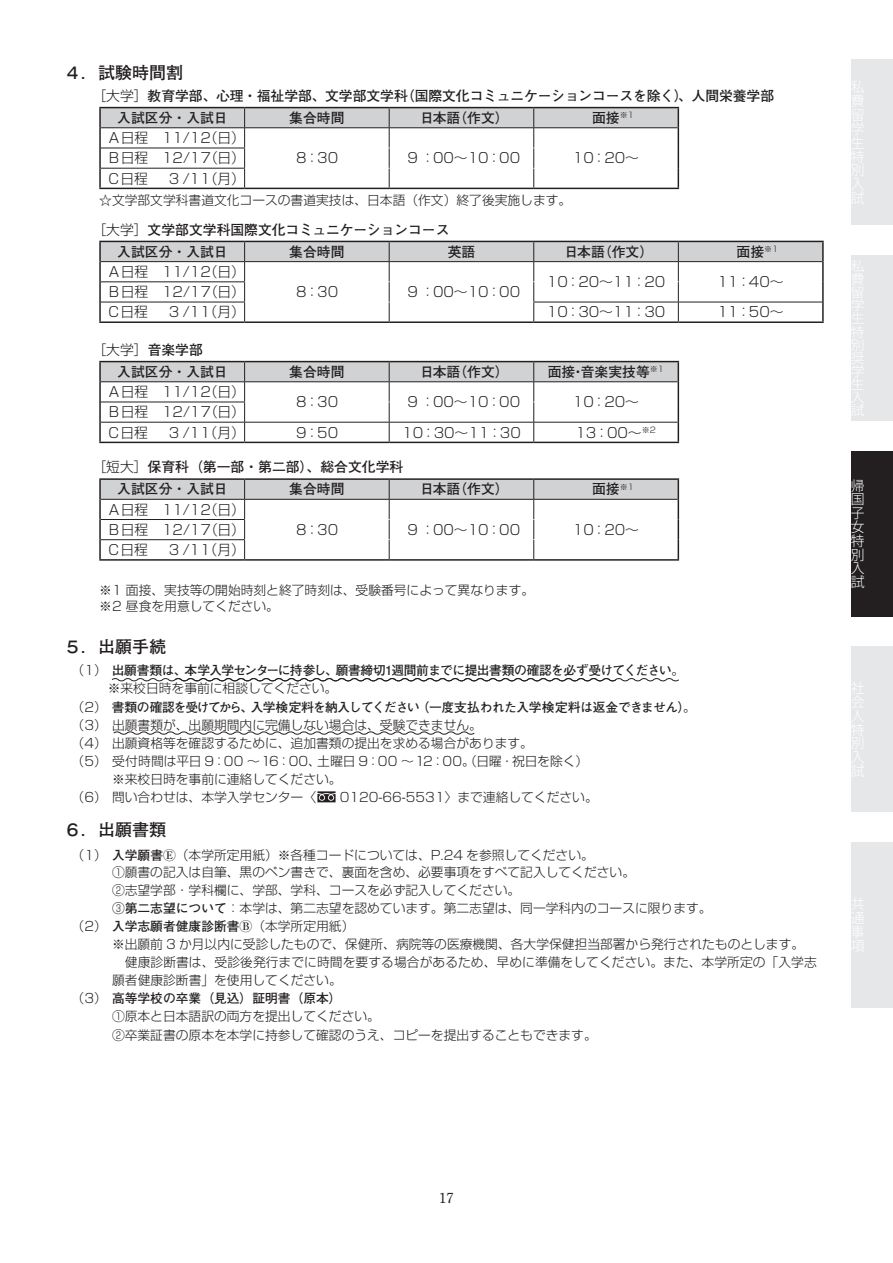
<style>
.page{position:relative;width:893px;height:1263px;background:#fff}
.page>*{position:absolute;margin:0;border:0;box-sizing:border-box;transform-origin:0 0}
.t1{font:700 16.95px "Futo Go B101 Pro";color:#231f20}
.t2{font:300 13.8px/20.2px "Shin Go Pro";color:#231f20}
.t3{font:700 13.8px/22px "Futo Go B101 Pro";color:#231f20}
.t4{font:300 13.8px "Koz Go Pro";color:#fff}
.t5{font:700 13.8px "Futo Min A101 Pro";color:#231f20}
.t6{font:300 12.75px/18.1px "Shin Go Pro";color:#231f20}
.t7{font:700 12.75px "Futo Go B101 Pro";letter-spacing:-.035em;color:#231f20}
.t8{font:700 12.75px "Futo Go B101 Pro";color:#231f20}
.s1{font-family:"Shin Go Pro";font-weight:300}
.s2{font-family:"Futo Go B101 Pro";font-weight:700}
.s3{font-family:"Ryumin Pro";font-weight:700}
</style>
<div class="page">
<div style="left:851px;top:60px;width:42px;height:165px;background:#e6e7e9"></div>
<div style="left:851px;top:255px;width:42px;height:166px;background:#e6e7e9"></div>
<div style="left:851px;top:451px;width:42px;height:166px;background:#231f20"></div>
<div style="left:851px;top:646px;width:42px;height:166px;background:#e6e7e9"></div>
<div style="left:851px;top:842px;width:42px;height:166px;background:#e6e7e9"></div>
<hr style="left:99px;top:107px;width:146px;height:1px;background:#231f20">
<hr style="left:99px;top:108px;width:2px;height:20px;background:#231f20">
<hr style="left:245px;top:107px;width:144px;height:1px;background:#231f20">
<hr style="left:389px;top:107px;width:145px;height:1px;background:#231f20">
<hr style="left:534px;top:107px;width:145px;height:1px;background:#231f20">
<hr style="left:99px;top:128px;width:2px;height:20px;background:#231f20">
<hr style="left:99px;top:148px;width:2px;height:20px;background:#231f20">
<hr style="left:99px;top:168px;width:2px;height:20px;background:#231f20">
<svg style="left:100px;top:108px;width:579px;height:80px"></svg>
<hr style="left:99px;top:188px;width:146px;height:1px;background:#231f20">
<hr style="left:245px;top:188px;width:144px;height:1px;background:#231f20">
<hr style="left:389px;top:188px;width:145px;height:1px;background:#231f20">
<hr style="left:534px;top:188px;width:145px;height:1px;background:#231f20">
<svg style="left:99px;top:241px;width:725px;height:80px"></svg>
<hr style="left:99px;top:321px;width:146px;height:2px;background:#231f20">
<hr style="left:245px;top:321px;width:144px;height:2px;background:#231f20">
<hr style="left:389px;top:321px;width:145px;height:2px;background:#231f20">
<hr style="left:534px;top:321px;width:144px;height:2px;background:#231f20">
<hr style="left:678px;top:321px;width:146px;height:2px;background:#231f20">
<hr style="left:99px;top:361px;width:146px;height:1px;background:#231f20">
<hr style="left:99px;top:362px;width:2px;height:20px;background:#231f20">
<hr style="left:245px;top:361px;width:144px;height:1px;background:#231f20">
<hr style="left:389px;top:361px;width:145px;height:1px;background:#231f20">
<hr style="left:534px;top:361px;width:145px;height:1px;background:#231f20">
<hr style="left:99px;top:382px;width:2px;height:20px;background:#231f20">
<hr style="left:99px;top:402px;width:2px;height:20px;background:#231f20">
<hr style="left:99px;top:422px;width:2px;height:20px;background:#231f20">
<svg style="left:100px;top:362px;width:579px;height:80px"></svg>
<hr style="left:99px;top:442px;width:146px;height:1px;background:#231f20">
<hr style="left:245px;top:442px;width:144px;height:1px;background:#231f20">
<hr style="left:389px;top:442px;width:145px;height:1px;background:#231f20">
<hr style="left:534px;top:442px;width:145px;height:1px;background:#231f20">
<hr style="left:99px;top:478px;width:146px;height:2px;background:#231f20">
<hr style="left:245px;top:478px;width:144px;height:2px;background:#231f20">
<hr style="left:389px;top:478px;width:145px;height:2px;background:#231f20">
<hr style="left:534px;top:478px;width:145px;height:2px;background:#231f20">
<svg style="left:99px;top:479px;width:580px;height:80px"></svg>
<hr style="left:99px;top:559px;width:146px;height:2px;background:#231f20">
<hr style="left:245px;top:559px;width:144px;height:2px;background:#231f20">
<hr style="left:389px;top:559px;width:145px;height:2px;background:#231f20">
<hr style="left:534px;top:559px;width:145px;height:2px;background:#231f20">
<svg style="left:317px;top:791px;width:19px;height:11px"></svg>
<svg style="left:113px;top:731px;width:362px;height:4px"></svg>
<svg style="left:111px;top:678px;width:568px;height:4px"></svg>
<h1 class="t1" style="left:64px;top:59px;width:121px">４．試験時間割</h1>
<p class="t3" style="left:117px;top:83px;width:658px;text-indent:-25px"><span class="s1">［大学］</span>教育学部、心理・福祉学部、文学部文学科（国際文化コミュニケーションコースを除く）、人間栄養学部入試区分・入試日</p>
<p class="t3" style="left:289px;top:105px;width:57px">集合時間</p>
<p class="t3" style="left:420px;top:105px;width:91px">日本語（作文）</p>
<p class="t3" style="left:592px;top:105px;width:43px">面接<sup>※1</sup></p>
<p class="t2" style="left:109px;top:126px;width:138px">A日程　11/12（日）<br>B日程　12/17（日）</p>
<p class="t2" style="left:296px;top:146px;width:43px">8：30</p>
<p class="t2" style="left:407px;top:146px;width:114px">9 ：00～10：00</p>
<p class="t2" style="left:573px;top:146px;width:68px">10：20～</p>
<p class="t2" style="left:109px;top:166px;width:41px">C日程</p>
<p class="t2" style="left:169px;top:166px;width:78px">3 /11（月）</p>
<p class="t6" style="left:99px;top:189px;width:473px">☆文学部文学科書道文化コースの書道実技は、日本語（作文）終了後実施します。</p>
<p class="t3" style="left:117px;top:217px;width:334px;text-indent:-25px"><span class="s1">［大学］</span>文学部文学科国際文化コミュニケーションコース入試区分・入試日</p>
<p class="t3" style="left:289px;top:239px;width:57px">集合時間</p>
<p class="t3" style="left:448px;top:239px;width:29px">英語</p>
<p class="t3" style="left:565px;top:239px;width:91px">日本語（作文）</p>
<p class="t3" style="left:737px;top:239px;width:43px">面接<sup>※1</sup></p>
<p class="t2" style="left:109px;top:260px;width:138px">A日程　11/12（日）<br>B日程　12/17（日）</p>
<p class="t2" style="left:296px;top:280px;width:43px">8：30</p>
<p class="t2" style="left:407px;top:280px;width:114px">9 ：00～10：00</p>
<p class="t2" style="left:547px;top:270px;width:120px">10：20～11：20</p>
<p class="t2" style="left:717px;top:270px;width:68px">11：40～</p>
<p class="t2" style="left:109px;top:300px;width:41px">C日程</p>
<p class="t2" style="left:169px;top:300px;width:78px">3 /11（月）</p>
<p class="t2" style="left:547px;top:300px;width:120px">10：30～11：30</p>
<p class="t2" style="left:717px;top:300px;width:68px">11：50～</p>
<p class="t2" style="left:92px;top:338px;width:112px">［大学］<span class="s2">音楽学部</span></p>
<p class="t3" style="left:117px;top:359px;width:112px">入試区分・入試日</p>
<p class="t3" style="left:289px;top:359px;width:57px">集合時間</p>
<p class="t3" style="left:420px;top:359px;width:91px">日本語（作文）</p>
<p class="t3" style="left:548px;top:359px;width:118px">面接・音楽実技等<sup>※1</sup></p>
<p class="t2" style="left:109px;top:380px;width:138px">A日程　11/12（日）<br>B日程　12/17（日）</p>
<p class="t2" style="left:296px;top:390px;width:43px">8：30</p>
<p class="t2" style="left:407px;top:390px;width:114px">9 ：00～10：00</p>
<p class="t2" style="left:573px;top:390px;width:68px">10：20～</p>
<p class="t2" style="left:109px;top:420px;width:41px">C日程</p>
<p class="t2" style="left:169px;top:420px;width:78px">3 /11（月）</p>
<p class="t2" style="left:296px;top:420px;width:43px">9：50</p>
<p class="t2" style="left:402px;top:420px;width:120px">10：30～11：30</p>
<p class="t2" style="left:575px;top:420px;width:82px">13：00～<sup>※2</sup></p>
<p class="t3" style="left:117px;top:454px;width:288px;text-indent:-25px"><span class="s1">［短大］</span>保育科（第一部・第二部）、総合文化学科入試区分・入試日</p>
<p class="t3" style="left:289px;top:476px;width:57px">集合時間</p>
<p class="t3" style="left:420px;top:476px;width:91px">日本語（作文）</p>
<p class="t3" style="left:592px;top:476px;width:43px">面接<sup>※1</sup></p>
<p class="t2" style="left:109px;top:498px;width:138px">A日程　11/12（日）<br>B日程　12/17（日）</p>
<p class="t2" style="left:296px;top:518px;width:43px">8：30</p>
<p class="t2" style="left:407px;top:518px;width:114px">9 ：00～10：00</p>
<p class="t2" style="left:573px;top:518px;width:68px">10：20～</p>
<p class="t2" style="left:109px;top:538px;width:41px">C日程</p>
<p class="t2" style="left:169px;top:538px;width:78px">3 /11（月）</p>
<p class="t6" style="left:99px;top:581px;width:436px;line-height:15.3px">※1 面接、実技等の開始時刻と終了時刻は、受験番号によって異なります。※2 昼食を用意してください。</p>
<h1 class="t1" style="left:64px;top:633px;width:104px">５．出願手続</h1>
<p class="t7" style="left:72px;top:660px;width:614px"><span class="s1">（1）</span>出願書類は、本学入学センターに持参し、願書締切1週間前までに提出書類の確認を必ず受けてください。</p>
<p class="t6" style="left:78px;top:678px;width:261px">　　 ※来校日時を事前に相談してください。</p>
<p class="t7" style="left:72px;top:696px;width:626px"><span class="s1">（2）</span>書類の確認を受けてから、入学検定料を納入してください（一度支払われた入学検定料は返金できません）。</p>
<p class="t6" style="left:72px;top:714px;width:412px">（3）出願書類が、出願期間内に完備しない場合は、受験できません。</p>
<p class="t6" style="left:72px;top:732px;width:463px">（4）出願資格等を確認するために、追加書類の提出を求める場合があります。</p>
<p class="t6" style="left:72px;top:750px;width:518px">（5）受付時間は平日 9：00 ～16：00、土曜日 9：00 ～12：00。（日曜・祝日を除く）</p>
<p class="t6" style="left:112px;top:768px;width:231px">※来校日時を事前に連絡してください。</p>
<p class="t6" style="left:72px;top:786px;width:246px">（6）問い合わせは、本学入学センター〈</p>
<p class="t6" style="left:340px;top:786px;width:259px">0120-66-5531〉まで連絡してください。</p>
<h1 class="t1" style="left:64px;top:816px;width:104px">６．出願書類</h1>
<p class="t6" style="left:72px;top:844px;width:524px">（1）<span class="s2">入学願書</span><span class="s3">Ⓔ</span>（本学所定用紙）※各種コードについては、P.24 を参照してください。</p>
<p class="t6" style="left:112px;top:861px;width:524px">①願書の記入は自筆、黒のペン書きで、裏面を含め、必要事項をすべて記入してください。</p>
<p class="t6" style="left:112px;top:879px;width:410px">②志望学部・学科欄に、学部、学科、コースを必ず記入してください。</p>
<p class="t6" style="left:112px;top:897px;width:601px">③ <span class="s2">第二志望について</span>：本学は、第二志望を認めています。第二志望は、同一学科内のコースに限ります。</p>
<p class="t6" style="left:72px;top:915px;width:284px">（2）<span class="s2">入学志願者健康診断書</span><span class="s3">Ⓑ</span>（本学所定用紙）</p>
<p class="t6" style="left:112px;top:934px;width:694px">※出願前 3 か月以内に受診したもので、保健所、病院等の医療機関、各大学保健担当部署から発行されたものとします。</p>
<p class="t6" style="left:125px;top:952px;width:693px">健康診断書は、受診後発行までに時間を要する場合があるため、早めに準備をしてください。また、本学所定の「入学志</p>
<p class="t6" style="left:112px;top:970px;width:231px">願者健康診断書」を使用してください。</p>
<p class="t8" style="left:72px;top:988px;width:272px"><span class="s1">（3）</span>高等学校の卒業（見込）証明書（原本）</p>
<p class="t6" style="left:112px;top:1006px;width:486px">①原本と日本語訳の両方を提出してください。<br>②卒業証書の原本を本学に持参して確認のうえ、コピーを提出することもできます。</p>
<p class="t4" style="left:851px;top:476px;width:15px">帰</p>
<p class="t4" style="left:851px;top:490px;width:15px">国</p>
<p class="t4" style="left:851px;top:504px;width:15px">子</p>
<p class="t4" style="left:851px;top:518px;width:15px">女</p>
<p class="t4" style="left:851px;top:532px;width:15px">特</p>
<p class="t4" style="left:851px;top:546px;width:15px">別</p>
<p class="t4" style="left:851px;top:559px;width:15px">入</p>
<p class="t4" style="left:851px;top:573px;width:15px">試</p>
<p class="t5" style="left:439px;top:1187px;width:16px">17</p>
</div>
